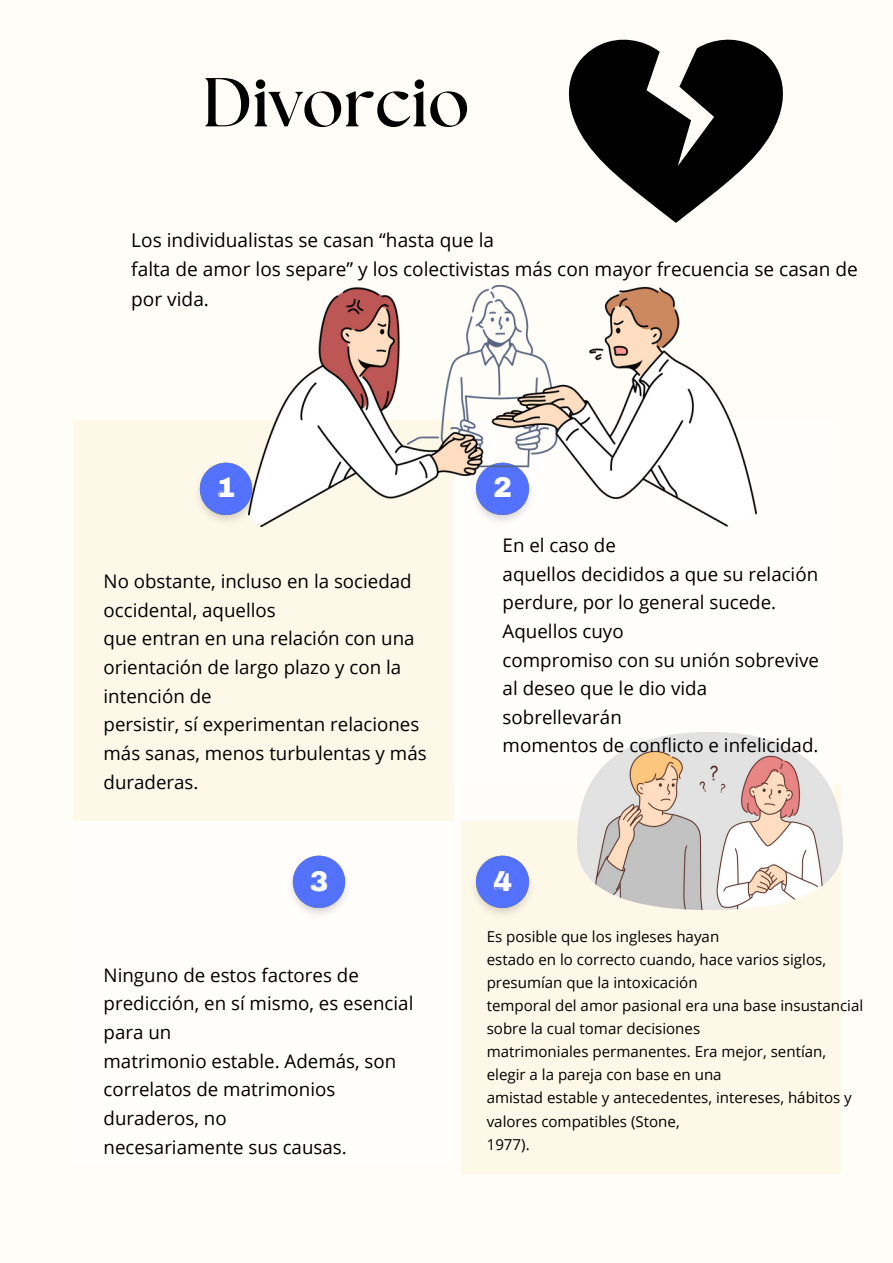
<style>
.page{position:relative;width:893px;height:1263px;background:#fffdf8}
.page>*{position:absolute;margin:0;border:0;box-sizing:border-box;transform-origin:0 0}
.t1{font:700 69px "The Seasons";color:#000}
.t2{font:900 27.83px "Archivo";color:#fff}
.t3{font:19.05px "Open Sans";color:#000}
.t4{font:18.75px/28.7px "Open Sans";color:#000}
.t5{font:15.08px/23.1px "Open Sans";color:#000}
</style>
<div class="page">
<div style="left:73px;top:421px;width:381px;height:400px;background:#fef8e8"></div>
<img style="left:199px;top:462px;width:49px;height:59px">
<div style="left:73px;top:821px;width:381px;height:343px;background:#fff"></div>
<div style="left:462px;top:784px;width:379px;height:390px;background:#fef8e8"></div>
<img style="left:291px;top:855px;width:56px;height:60px">
<div style="left:454px;top:421px;width:379px;height:400px;background:#fff"></div>
<img style="left:475px;top:855px;width:55px;height:59px">
<svg style="left:568px;top:39px;width:215px;height:184px"></svg>
<img style="left:248px;top:285px;width:508px;height:241px">
<img style="left:577px;top:733px;width:265px;height:176px">
<p class="t1" style="left:202px;top:71px;width:269px">Divorcio</p>
<p class="t3" style="left:131px;top:227px;width:364px">Los individualistas se casan “hasta que la</p>
<p class="t3" style="left:131px;top:256px;width:728px">falta de amor los separe” y los colectivistas más con mayor frecuencia se casan de</p>
<p class="t3" style="left:131px;top:285px;width:79px">por vida.</p>
<p class="t2" style="left:217px;top:473px;width:20px">1</p>
<p class="t4" style="left:104px;top:567px;width:310px">No obstante, incluso en la sociedad occidental, aquellos</p>
<p class="t4" style="left:104px;top:624px;width:312px">que entran en una relación con una orientación de largo plazo y con la intención de</p>
<p class="t4" style="left:104px;top:710px;width:325px">persistir, sí experimentan relaciones más sanas, menos turbulentas y más duraderas.</p>
<p class="t2" style="left:310px;top:866px;width:20px">3</p>
<p class="t4" style="left:104px;top:960px;width:311px">Ninguno de estos factores de predicción, en sí mismo, es esencial para un</p>
<p class="t4" style="left:104px;top:1046px;width:294px">matrimonio estable. Además, son correlatos de matrimonios duraderos, no</p>
<p class="t4" style="left:104px;top:1132px;width:245px">necesariamente sus causas.</p>
<p class="t2" style="left:493px;top:473px;width:20px">2</p>
<p class="t4" style="left:502px;top:530px;width:115px">En el caso de</p>
<p class="t4" style="left:502px;top:559px;width:317px">aquellos decididos a que su relación perdure, por lo general sucede.<br>Aquellos cuyo</p>
<p class="t4" style="left:502px;top:645px;width:318px">compromiso con su unión sobrevive al deseo que le dio vida sobrellevarán</p>
<p class="t4" style="left:502px;top:731px;width:317px">momentos de conflicto e infelicidad.</p>
<p class="t2" style="left:493px;top:866px;width:20px">4</p>
<p class="t5" style="left:487px;top:924px;width:234px">Es posible que los ingleses hayan</p>
<p class="t5" style="left:487px;top:947px;width:341px">estado en lo correcto cuando, hace varios siglos, presumían que la intoxicación</p>
<p class="t5" style="left:487px;top:994px;width:378px">temporal del amor pasional era una base insustancial sobre la cual tomar decisiones</p>
<p class="t5" style="left:487px;top:1040px;width:341px">matrimoniales permanentes. Era mejor, sentían, elegir a la pareja con base en una</p>
<p class="t5" style="left:487px;top:1086px;width:367px">amistad estable y antecedentes, intereses, hábitos y valores compatibles (Stone,</p>
<p class="t5" style="left:487px;top:1132px;width:44px">1977).</p>
</div>
